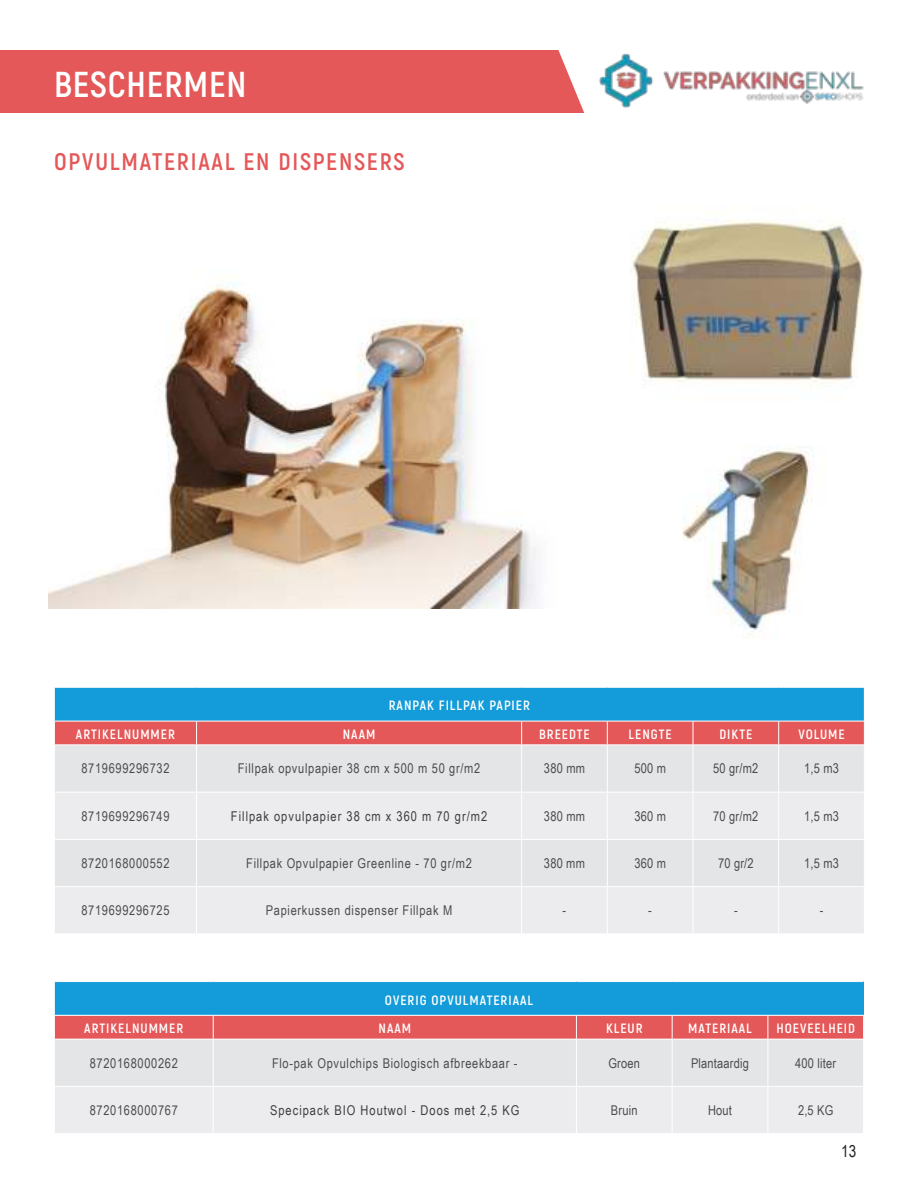
<style>
.page{position:relative;width:918px;height:1188px;background:#fff}
.page>*{position:absolute;margin:0;border:0;box-sizing:border-box;transform-origin:0 0}
.t1{font:700 36px "Akrobat";letter-spacing:.025em;color:#fff}
.t2{font:700 24px "Akrobat";letter-spacing:.075em;color:#e45859}
.t3{font:16.5px "Arial Narrow";color:#231f20}
.t4{font:13.5px "Arial Narrow";letter-spacing:.05em;color:#4b4c4d}
.t5{font:700 13.5px "Akrobat";letter-spacing:.075em;color:#fff}
.t6{font:13.5px "Arial Narrow";letter-spacing:.075em;color:#3e3e3f}
.t7{font:13.5px "Arial Narrow";letter-spacing:.015em;color:#4b4c4d}
</style>
<div class="page">
<img style="left:630px;top:220px;width:234px;height:168px">
<div style="left:0;top:50px;width:864px;height:63px;background:#e45859"></div>
<svg style="left:558px;top:50px;width:306px;height:63px"></svg>
<div style="left:54px;top:687px;width:810px;height:34px;background:#139cd9"></div>
<div style="left:55px;top:746px;width:809px;height:46px;background:#e4e5e7"></div>
<div style="left:55px;top:793px;width:809px;height:140px;background:#ececee"></div>
<hr style="left:54px;top:687px;width:143px;height:1px;background:#fff">
<hr style="left:54px;top:688px;width:1px;height:33px;background:#fff">
<hr style="left:197px;top:687px;width:325px;height:1px;background:#fff">
<hr style="left:522px;top:687px;width:85px;height:1px;background:#fff">
<hr style="left:607px;top:687px;width:86px;height:1px;background:#fff">
<hr style="left:693px;top:687px;width:86px;height:1px;background:#fff">
<hr style="left:779px;top:687px;width:86px;height:1px;background:#fff">
<svg style="left:54px;top:721px;width:811px;height:24px;background:#e56263"></svg>
<hr style="left:196px;top:745px;width:1px;height:47px;background:#fff">
<hr style="left:521px;top:745px;width:1px;height:47px;background:#fff">
<hr style="left:607px;top:745px;width:1px;height:47px;background:#fff">
<hr style="left:693px;top:745px;width:1px;height:47px;background:#fff">
<hr style="left:778px;top:745px;width:1px;height:47px;background:#fff">
<hr style="left:196px;top:793px;width:1px;height:46px;background:#fff">
<hr style="left:521px;top:793px;width:1px;height:46px;background:#fff">
<hr style="left:607px;top:793px;width:1px;height:46px;background:#fff">
<hr style="left:693px;top:793px;width:1px;height:46px;background:#fff">
<hr style="left:778px;top:793px;width:1px;height:46px;background:#fff">
<hr style="left:54px;top:839px;width:143px;height:1px;background:#fff">
<hr style="left:197px;top:839px;width:325px;height:1px;background:#fff">
<hr style="left:196px;top:840px;width:1px;height:46px;background:#fff">
<hr style="left:522px;top:839px;width:85px;height:1px;background:#fff">
<hr style="left:521px;top:840px;width:1px;height:46px;background:#fff">
<hr style="left:607px;top:839px;width:86px;height:1px;background:#fff">
<hr style="left:607px;top:840px;width:1px;height:46px;background:#fff">
<hr style="left:693px;top:839px;width:86px;height:1px;background:#fff">
<hr style="left:693px;top:840px;width:1px;height:46px;background:#fff">
<hr style="left:779px;top:839px;width:86px;height:1px;background:#fff">
<hr style="left:778px;top:840px;width:1px;height:46px;background:#fff">
<hr style="left:54px;top:886px;width:143px;height:1px;background:#fff">
<hr style="left:197px;top:886px;width:325px;height:1px;background:#fff">
<hr style="left:196px;top:887px;width:1px;height:47px;background:#fff">
<hr style="left:522px;top:886px;width:85px;height:1px;background:#fff">
<hr style="left:521px;top:887px;width:1px;height:47px;background:#fff">
<hr style="left:607px;top:886px;width:86px;height:1px;background:#fff">
<hr style="left:607px;top:887px;width:1px;height:47px;background:#fff">
<hr style="left:693px;top:886px;width:86px;height:1px;background:#fff">
<hr style="left:693px;top:887px;width:1px;height:47px;background:#fff">
<hr style="left:779px;top:886px;width:86px;height:1px;background:#fff">
<hr style="left:778px;top:887px;width:1px;height:47px;background:#fff">
<img style="left:599px;top:53px;width:265px;height:54px">
<div style="left:54px;top:982px;width:810px;height:33px;background:#139cd9"></div>
<hr style="left:54px;top:982px;width:1px;height:33px;background:#fff">
<svg style="left:54px;top:1015px;width:810px;height:118px;background:#e7ccce"></svg>
<hr style="left:54px;top:1039px;width:159px;height:1px;background:#fff">
<hr style="left:54px;top:1040px;width:1px;height:46px;background:#fff">
<hr style="left:213px;top:1039px;width:363px;height:1px;background:#fff">
<hr style="left:213px;top:1040px;width:1px;height:46px;background:#fff">
<hr style="left:576px;top:1039px;width:96px;height:1px;background:#fff">
<hr style="left:576px;top:1040px;width:1px;height:46px;background:#fff">
<hr style="left:672px;top:1039px;width:96px;height:1px;background:#fff">
<hr style="left:672px;top:1040px;width:1px;height:46px;background:#fff">
<hr style="left:768px;top:1039px;width:96px;height:1px;background:#fff">
<hr style="left:768px;top:1040px;width:1px;height:46px;background:#fff">
<hr style="left:863px;top:1040px;width:1px;height:46px;background:#fff">
<hr style="left:54px;top:1086px;width:159px;height:1px;background:#fff">
<hr style="left:54px;top:1087px;width:1px;height:46px;background:#fff">
<hr style="left:213px;top:1086px;width:363px;height:1px;background:#fff">
<hr style="left:213px;top:1087px;width:1px;height:46px;background:#fff">
<hr style="left:576px;top:1086px;width:96px;height:1px;background:#fff">
<hr style="left:576px;top:1087px;width:1px;height:46px;background:#fff">
<hr style="left:672px;top:1086px;width:96px;height:1px;background:#fff">
<hr style="left:672px;top:1087px;width:1px;height:46px;background:#fff">
<hr style="left:768px;top:1086px;width:96px;height:1px;background:#fff">
<hr style="left:768px;top:1087px;width:1px;height:46px;background:#fff">
<hr style="left:863px;top:1087px;width:1px;height:46px;background:#fff">
<img style="left:682px;top:447px;width:131px;height:189px">
<img style="left:49px;top:282px;width:489px;height:326px">
<h1 class="t1" style="left:54px;top:67px;width:194px">BESCHERMEN</h1>
<h2 class="t2" style="left:54px;top:150px;width:352px">OPVULMATERIAAL EN DISPENSERS</h2>
<p class="t5" style="left:389px;top:699px;width:143px">RANPAK FILLPAK PAPIER</p>
<p class="t5" style="left:76px;top:728px;width:101px">ARTIKELNUMMER</p>
<p class="t5" style="left:343px;top:728px;width:34px">NAAM</p>
<p class="t5" style="left:539px;top:728px;width:52px">BREEDTE</p>
<p class="t5" style="left:629px;top:728px;width:45px">LENGTE</p>
<p class="t5" style="left:719px;top:728px;width:34px">DIKTE</p>
<p class="t5" style="left:798px;top:728px;width:48px">VOLUME</p>
<p class="t4" style="left:81px;top:764px;width:90px">8719699296732</p>
<p class="t4" style="left:238px;top:764px;width:244px">Fillpak opvulpapier 38 cm x 500 m 50 gr/m2</p>
<p class="t4" style="left:544px;top:764px;width:42px">380 mm</p>
<p class="t4" style="left:634px;top:764px;width:33px">500 m</p>
<p class="t4" style="left:713px;top:764px;width:47px">50 gr/m2</p>
<p class="t4" style="left:804px;top:764px;width:36px">1,5 m3</p>
<p class="t4" style="left:81px;top:811px;width:90px">8719699296749</p>
<p class="t6" style="left:231px;top:811px;width:258px">Fillpak opvulpapier 38 cm x 360 m 70 gr/m2</p>
<p class="t4" style="left:544px;top:811px;width:42px">380 mm</p>
<p class="t4" style="left:634px;top:811px;width:33px">360 m</p>
<p class="t4" style="left:713px;top:811px;width:47px">70 gr/m2</p>
<p class="t4" style="left:804px;top:811px;width:36px">1,5 m3</p>
<p class="t4" style="left:81px;top:858px;width:90px">8720168000552</p>
<p class="t4" style="left:246px;top:858px;width:227px">Fillpak Opvulpapier Greenline - 70 gr/m2</p>
<p class="t4" style="left:544px;top:858px;width:42px">380 mm</p>
<p class="t4" style="left:634px;top:858px;width:33px">360 m</p>
<p class="t4" style="left:718px;top:858px;width:37px">70 gr/2</p>
<p class="t4" style="left:804px;top:858px;width:36px">1,5 m3</p>
<p class="t4" style="left:81px;top:905px;width:90px">8719699296725</p>
<p class="t4" style="left:266px;top:905px;width:188px">Papierkussen dispenser Fillpak M</p>
<p class="t4" style="left:563px;top:905px;width:5px">-</p>
<p class="t4" style="left:648px;top:905px;width:5px">-</p>
<p class="t4" style="left:734px;top:905px;width:5px">-</p>
<p class="t4" style="left:820px;top:905px;width:5px">-</p>
<p class="t5" style="left:385px;top:994px;width:150px">OVERIG OPVULMATERIAAL</p>
<p class="t5" style="left:84px;top:1022px;width:101px">ARTIKELNUMMER</p>
<p class="t5" style="left:378px;top:1022px;width:34px">NAAM</p>
<p class="t5" style="left:606px;top:1022px;width:38px">KLEUR</p>
<p class="t5" style="left:688px;top:1022px;width:65px">MATERIAAL</p>
<p class="t5" style="left:776px;top:1022px;width:80px">HOEVEELHEID</p>
<p class="t4" style="left:90px;top:1058px;width:90px">8720168000262</p>
<p class="t4" style="left:272px;top:1058px;width:247px">Flo-pak Opvulchips Biologisch afbreekbaar -</p>
<p class="t4" style="left:609px;top:1058px;width:33px">Groen</p>
<p class="t7" style="left:691px;top:1058px;width:60px">Plantaardig</p>
<p class="t7" style="left:795px;top:1058px;width:42px">400 liter</p>
<p class="t4" style="left:90px;top:1105px;width:90px">8720168000767</p>
<p class="t6" style="left:270px;top:1105px;width:251px">Specipack BIO Houtwol - Doos met 2,5 KG</p>
<p class="t4" style="left:611px;top:1105px;width:28px">Bruin</p>
<p class="t4" style="left:708px;top:1105px;width:25px">Hout</p>
<p class="t4" style="left:798px;top:1105px;width:37px">2,5 KG</p>
<p class="t3" style="left:841px;top:1145px;width:17px">13</p>
</div>
